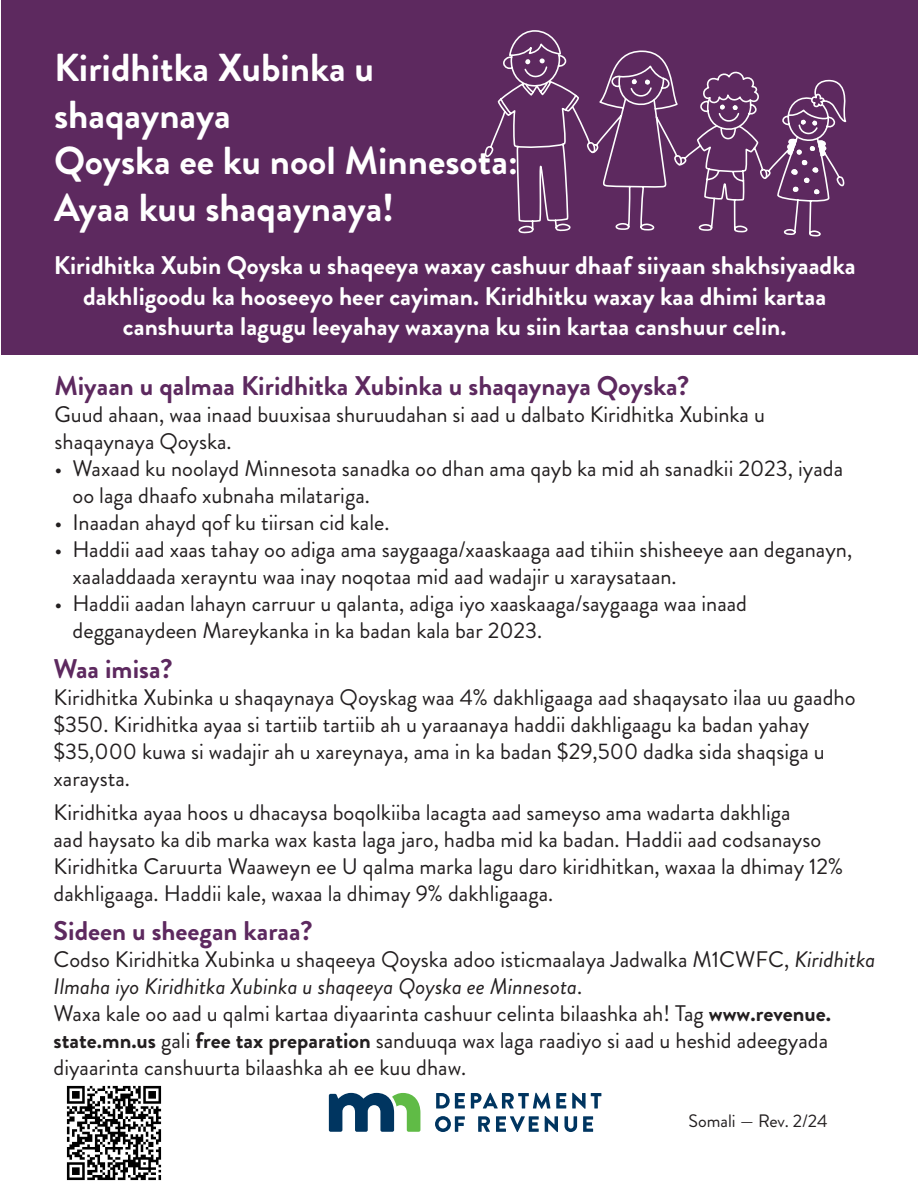
<style>
.page{position:relative;width:918px;height:1188px;background:#fff}
.page>*{position:absolute;margin:0;border:0;box-sizing:border-box;transform-origin:0 0}
.t1{font:700 39px/46.5px "Brandon Grotesque";color:#fff}
.t2{font:700 27px "Brandon Grotesque";color:#5d295f}
.t3{font:700 25.5px/30.6px "Brandon Grotesque";color:#fff;text-align:center}
.t4{font:22.5px/27px "Brandon Grotesque";color:#231f20}
.t5{font:18px "Brandon Grotesque";color:#231f20}
.s1{font-style:italic}
.s2{font-weight:700}
</style>
<div class="page">
<div style="left:1px;top:0;width:917px;height:355px;background:#5d295f"></div>
<svg style="left:329px;top:1093px;width:91px;height:39px"></svg>
<svg style="left:436px;top:1093px;width:29px;height:16px"></svg>
<svg style="left:471px;top:1093px;width:79px;height:16px"></svg>
<svg style="left:556px;top:1093px;width:10px;height:16px"></svg>
<svg style="left:572px;top:1093px;width:29px;height:16px"></svg>
<svg style="left:435px;top:1116px;width:30px;height:16px"></svg>
<svg style="left:478px;top:1116px;width:12px;height:16px"></svg>
<svg style="left:496px;top:1116px;width:43px;height:16px"></svg>
<svg style="left:545px;top:1116px;width:13px;height:16px"></svg>
<svg style="left:564px;top:1116px;width:13px;height:16px"></svg>
<svg style="left:583px;top:1116px;width:10px;height:16px"></svg>
<svg style="left:485px;top:30px;width:362px;height:207px"></svg>
<img style="left:66px;top:1085px;width:96px;height:96px">
<p class="t1" style="left:54px;top:45px;width:321px">Kiridhitka Xubinka u shaqaynaya</p>
<p class="t1" style="left:54px;top:138px;width:466px">Qoyska ee ku nool Minnesota:</p>
<p class="t1" style="left:54px;top:185px;width:342px">Ayaa kuu shaqaynaya!</p>
<p class="t3" style="left:54px;top:250px;width:803px">Kiridhitka Xubin Qoyska u shaqeeya waxay cashuur dhaaf siiyaan shakhsiyaadka dakhligoodu ka hooseeyo heer cayiman. Kiridhitku waxay kaa dhimi kartaa canshuurta lagugu leeyahay waxayna ku siin kartaa canshuur celin.</p>
<h2 class="t2" style="left:55px;top:367px;width:636px">Miyaan u qalmaa Kiridhitka Xubinka u shaqaynaya Qoyska?</h2>
<p class="t4" style="left:55px;top:401px;width:712px">Guud ahaan, waa inaad buuxisaa shuruudahan si aad u dalbato Kiridhitka Xubinka u shaqaynaya Qoyska.</p>
<p class="t4" style="left:73px;top:455px;width:772px;text-indent:-18px">• Waxaad ku noolayd Minnesota sanadka oo dhan ama qayb ka mid ah sanadkii 2023, iyada oo laga dhaafo xubnaha milatariga.</p>
<p class="t4" style="left:55px;top:509px;width:337px">• Inaadan ahayd qof ku tiirsan cid kale.</p>
<p class="t4" style="left:73px;top:536px;width:781px;text-indent:-18px">• Haddii aad xaas tahay oo adiga ama saygaaga/xaaskaaga aad tihiin shisheeye aan deganayn, xaaladdaada xerayntu waa inay noqotaa mid aad wadajir u xaraysataan.</p>
<p class="t4" style="left:73px;top:590px;width:676px;text-indent:-18px">• Haddii aadan lahayn carruur u qalanta, adiga iyo xaaskaaga/saygaaga waa inaad degganaydeen Mareykanka in ka badan kala bar 2023.</p>
<p class="t2" style="left:54px;top:650px;width:121px">Waa imisa?</p>
<p class="t4" style="left:54px;top:685px;width:804px">Kiridhitka Xubinka u shaqaynaya Qoyskag waa 4% dakhligaaga aad shaqaysato ilaa uu gaadho $350. Kiridhitka ayaa si tartiib tartiib ah u yaraanaya haddii dakhligaagu ka badan yahay $35,000 kuwa si wadajir ah u xareynaya, ama in ka badan $29,500 dadka sida shaqsiga u xaraysta.</p>
<p class="t4" style="left:54px;top:799px;width:791px">Kiridhitka ayaa hoos u dhacaysa boqolkiiba lacagta aad sameyso ama wadarta dakhliga<br>aad haysato ka dib marka wax kasta laga jaro, hadba mid ka badan. Haddii aad codsanayso Kiridhitka Caruurta Waaweyn ee U qalma marka lagu daro kiridhitkan, waxaa la dhimay 12% dakhligaaga. Haddii kale, waxaa la dhimay 9% dakhligaaga.</p>
<p class="t2" style="left:54px;top:912px;width:261px">Sideen u sheegan karaa?</p>
<p class="t4" style="left:54px;top:946px;width:823px">Codso Kiridhitka Xubinka u shaqeeya Qoyska adoo isticmaalaya Jadwalka M1CWFC, <span class="s1">Kiridhitka Ilmaha iyo Kiridhitka Xubinka u shaqeeya Qoyska ee Minnesota</span>.<br>Waxa kale oo aad u qalmi kartaa diyaarinta cashuur celinta bilaashka ah! Tag <span class="s2">www.revenue. state.mn.us</span> gali <span class="s2">free tax preparation</span> sanduuqa wax laga raadiyo si aad u heshid adeegyada diyaarinta canshuurta bilaashka ah ee kuu dhaw.</p>
<p class="t5" style="left:688px;top:1108px;width:141px">Somali — Rev. 2/24</p>
</div>
